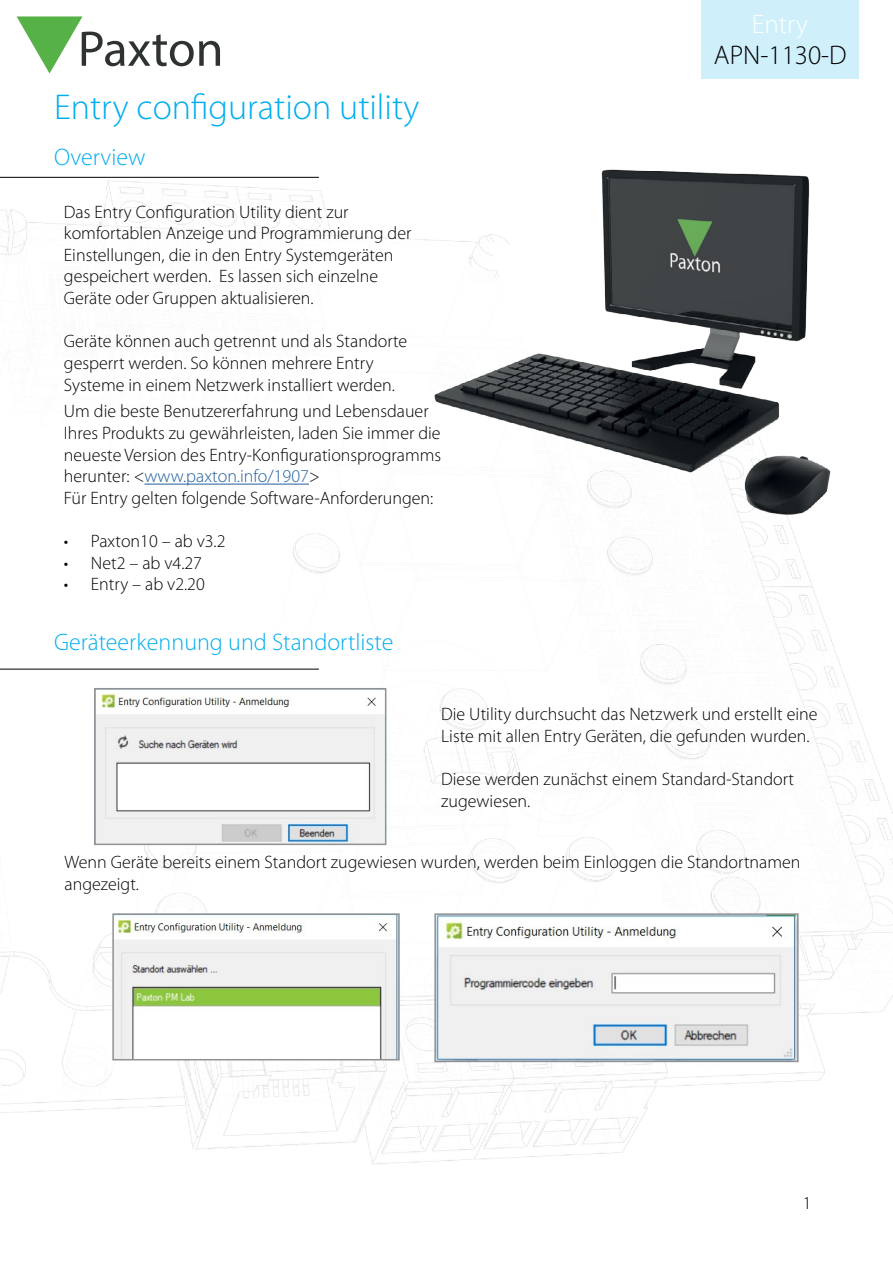
<style>
.page{position:relative;width:893px;height:1263px;background:#fff}
.page>*{position:absolute;margin:0;border:0;box-sizing:border-box;transform-origin:0 0}
.t1{font:300 36px "Myriad Pro";color:#00aeef}
.t2{font:300 27px "Myriad Pro";color:#000}
.t3{font:300 27px "Myriad Pro";color:#fff}
.t4{font:300 24px "Myriad Pro";color:#00aeef}
.t5{font:300 18px/21.6px "Myriad Pro";color:#000}
.s1{color:#215e9e}
</style>
<div class="page">
<svg style="left:17px;top:16px;width:118px;height:58px"></svg>
<img style="left:0;top:176px;width:893px;height:988px">
<img style="left:135px;top:0;width:758px;height:613px">
<hr style="left:0;top:177px;width:319px;height:1px;background:#000">
<hr style="left:0;top:669px;width:319px;height:1px;background:#000">
<div style="left:702px;top:0;width:157px;height:79px;background:#cfeffb"></div>
<img style="left:97px;top:691px;width:286px;height:151px">
<div style="left:94px;top:688px;width:292px;height:157px;border:2px solid #919195"></div>
<img style="left:437px;top:916px;width:359px;height:143px">
<div style="left:434px;top:913px;width:365px;height:149px;border:2px solid #919195"></div>
<img style="left:115px;top:916px;width:282px;height:141px">
<div style="left:112px;top:913px;width:288px;height:147px;border:2px solid #919195"></div>
<hr style="left:144px;top:484px;width:165px;height:1px;background:#215e9e">
<h2 class="t3" style="left:752px;top:8px;width:58px">Entry</h2>
<h1 class="t1" style="left:54px;top:86px;width:367px">Entry configuration utility</h1>
<h3 class="t4" style="left:54px;top:143px;width:93px">Overview</h3>
<p class="t5" style="left:64px;top:201px;width:349px">Das Entry Configuration Utility dient zur komfortablen Anzeige und Programmierung der Einstellungen, die in den Entry Systemgeräten gespeichert werden. Es lassen sich einzelne Geräte oder Gruppen aktualisieren.</p>
<p class="t5" style="left:64px;top:330px;width:345px">Geräte können auch getrennt und als Standorte gesperrt werden. So können mehrere Entry<br>Systeme in einem Netzwerk installiert werden.</p>
<p class="t5" style="left:64px;top:400px;width:379px">Um die beste Benutzererfahrung und Lebensdauer Ihres Produkts zu gewährleisten, laden Sie immer die neueste Version des Entry-Konfigurationsprogramms herunter: &lt;<span class="s1">www.paxton.info/1907</span>&gt;<br>Für Entry gelten folgende Software-Anforderungen:</p>
<p class="t5" style="left:64px;top:530px;width:163px">• Paxton10 – ab v3.2</p>
<p class="t5" style="left:64px;top:552px;width:140px">• Net2 – ab v4.27</p>
<p class="t5" style="left:64px;top:573px;width:142px">• Entry – ab v2.20</p>
<h3 class="t4" style="left:54px;top:628px;width:341px">Geräteerkennung und Standortliste</h3>
<h2 class="t2" style="left:714px;top:39px;width:134px">APN-1130-D</h2>
<p class="t5" style="left:441px;top:703px;width:378px">Die Utility durchsucht das Netzwerk und erstellt eine<br>Liste mit allen Entry Geräten, die gefunden wurden.</p>
<p class="t5" style="left:441px;top:768px;width:354px">Diese werden zunächst einem Standard-Standort zugewiesen.</p>
<p class="t5" style="left:65px;top:851px;width:737px">Wenn Geräte bereits einem Standort zugewiesen wurden, werden beim Einloggen die Standortnamen angezeigt.</p>
<p class="t5" style="left:803px;top:1192px;width:10px">1</p>
</div>
